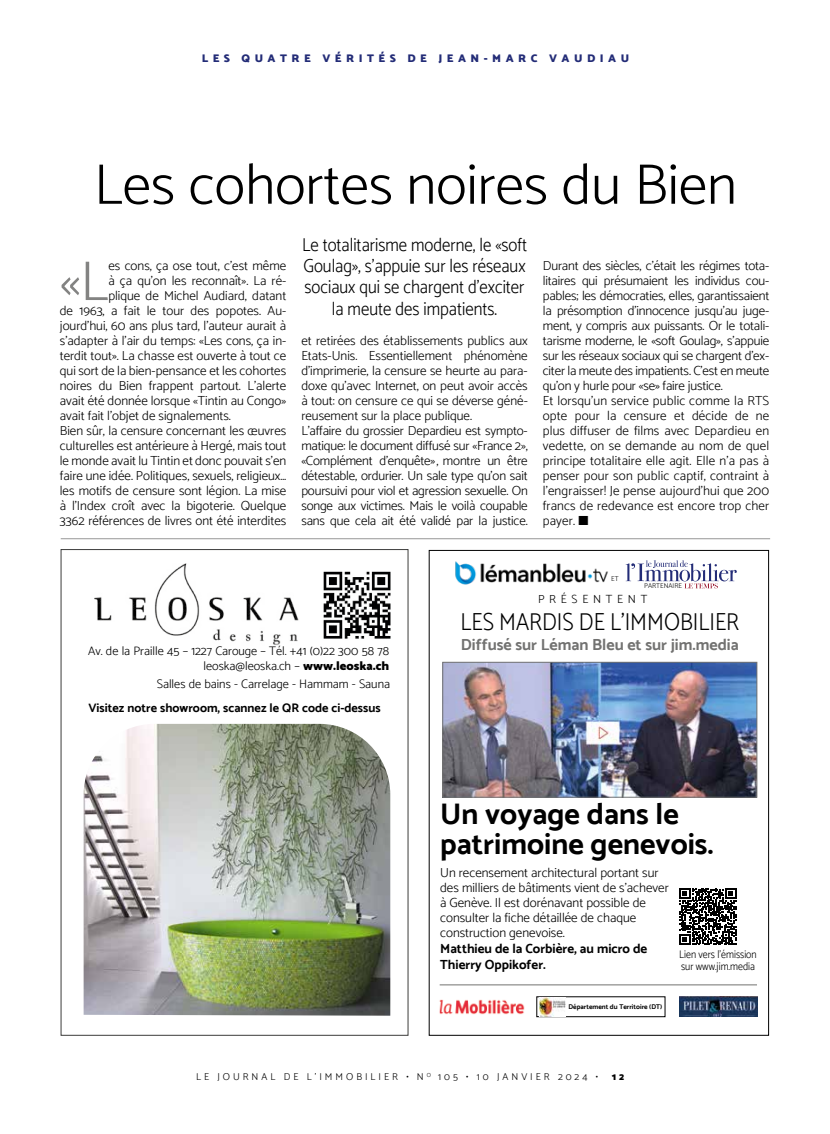
<style>
.page{position:relative;width:830px;height:1134px;background:#fff}
.page>*{position:absolute;margin:0;border:0;box-sizing:border-box;transform-origin:0 0}
.t1{font:300 57.5px "Catamaran";color:#000}
.t2{font:300 56.38px "Catamaran";color:#838382}
.t3{font:700 30px/30px "Catamaran";color:#000}
.t4{font:300 24.62px "Catamaran";color:#000;scale:.9 1}
.t5{font:300 18.75px/21.2px "Catamaran";color:#000;text-align:center;scale:.9 1}
.t6{font:700 16px "Catamaran";color:#727271}
.t7{font:700 13.25px/16.4px "Catamaran";color:#000}
.t8{font:300 13.12px/15px "Catamaran";color:#000}
.t9{font:300 12.38px/15.1px "Catamaran";color:#000;text-align:right}
.t10{font:700 12.38px "Catamaran";color:#000}
.t11{font:300 11.88px "Catamaran";letter-spacing:.4em;color:#000}
.t12{font:900 11.25px "Catamaran";letter-spacing:.4em;color:#232c77}
.t13{font:300 11.12px/12.4px "Catamaran";color:#000;scale:.9 1}
.t14{font:300 10px "Catamaran";letter-spacing:.3em;color:#000}
.t15{font:900 10px "Catamaran";color:#000}
.t16{font:300 7px "Catamaran";color:#000}
.t17{font:700 6.88px "Catamaran";color:#000}
.s1{font-weight:900}
</style>
<div class="page">
<hr style="left:61px;top:538px;width:708px;height:1px;background:#979696">
<img style="left:94px;top:563px;width:205px;height:82px">
<img style="left:84px;top:724px;width:306px;height:292px">
<img style="left:323px;top:571px;width:68px;height:68px">
<svg style="left:625px;top:560px;width:111px;height:28px"></svg>
<img style="left:455px;top:561px;width:153px;height:24px">
<hr style="left:439px;top:984px;width:317px;height:1px;background:#727271">
<img style="left:444px;top:664px;width:310px;height:131px">
<div style="left:442px;top:662px;width:314px;height:135px;border:1px solid #727271"></div>
<img style="left:439px;top:999px;width:86px;height:16px">
<div style="left:536px;top:997px;width:128px;height:20px;border:1px solid #000"></div>
<img style="left:539px;top:997px;width:26px;height:19px">
<img style="left:679px;top:996px;width:78px;height:21px">
<svg style="left:679px;top:888px;width:57px;height:57px"></svg>
<p class="t12" style="left:202px;top:51px;width:429px">LES QUATRE VÉRITÉS DE JEAN-MARC VAUDIAU</p>
<h1 class="t1" style="left:94px;top:150px;width:644px">Les cohortes noires du Bien</h1>
<h2 class="t2" style="left:60px;top:248px;width:50px">«L</h2>
<p class="t8" style="left:108px;top:258px;width:179px">es cons, ça ose tout, c’est même</p>
<p class="t8" style="left:108px;top:273px;width:179px">à ça qu’on les reconnaît». La ré-</p>
<p class="t8" style="left:108px;top:288px;width:179px">plique de Michel Audiard, datant</p>
<p class="t8" style="left:60px;top:303px;width:228px">de 1963, a fait le tour des popotes. Au-</p>
<p class="t8" style="left:60px;top:318px;width:228px">jourd’hui, 60 ans plus tard, l’auteur aurait à</p>
<p class="t8" style="left:60px;top:333px;width:228px">s’adapter à l’air du temps: «Les cons, ça in-</p>
<p class="t8" style="left:60px;top:348px;width:228px">terdit tout». La chasse est ouverte à tout ce</p>
<p class="t8" style="left:60px;top:363px;width:228px">qui sort de la bien-pensance et les cohortes</p>
<p class="t8" style="left:60px;top:378px;width:228px">noires du Bien frappent partout. L’alerte</p>
<p class="t8" style="left:60px;top:393px;width:228px">avait été donnée lorsque «Tintin au Congo»</p>
<p class="t8" style="left:60px;top:408px;width:172px">avait fait l’objet de signalements.</p>
<p class="t8" style="left:60px;top:423px;width:228px">Bien sûr, la censure concernant les œuvres</p>
<p class="t8" style="left:60px;top:438px;width:228px">culturelles est antérieure à Hergé, mais tout</p>
<p class="t8" style="left:60px;top:453px;width:228px">le monde avait lu Tintin et donc pouvait s’en</p>
<p class="t8" style="left:60px;top:468px;width:228px">faire une idée. Politiques, sexuels, religieux…</p>
<p class="t8" style="left:60px;top:483px;width:228px">les motifs de censure sont légion. La mise</p>
<p class="t8" style="left:60px;top:498px;width:228px">à l’Index croît avec la bigoterie. Quelque</p>
<p class="t8" style="left:60px;top:513px;width:228px">3362 références de livres ont été interdites</p>
<h3 class="t5" style="left:302px;top:234px;width:251px">Le totalitarisme moderne, le «soft<br>Goulag», s’appuie sur les réseaux sociaux qui se chargent d’exciter la meute des impatients.</h3>
<p class="t8" style="left:301px;top:333px;width:228px">et retirées des établissements publics aux Etats-Unis. Essentiellement phénomène d’imprimerie, la censure se heurte au para&shy;doxe qu’avec Internet, on peut avoir accès à tout: on censure ce qui se déverse géné&shy;reusement sur la place publique.<br>L’affaire du grossier Depardieu est sympto&shy;matique: le document diffusé sur «France 2», «Complément d’enquête», montre un être détestable, ordurier. Un sale type qu’on sait poursuivi pour viol et agression sexuelle. On songe aux victimes. Mais le voilà coupable sans que cela ait été validé par la justice.</p>
<p class="t8" style="left:542px;top:258px;width:228px">Durant des siècles, c’était les régimes tota&shy;litaires qui présumaient les individus cou&shy;pables; les démocraties, elles, garantissaient la présomption d’innocence jusqu’au juge&shy;ment, y compris aux puissants. Or le totali&shy;tarisme moderne, le «soft Goulag», s’appuie sur les réseaux sociaux qui se chargent d’ex&shy;citer la meute des impatients. C’est en meute qu’on y hurle pour «se» faire justice.<br>Et lorsqu’un service public comme la RTS opte pour la censure et décide de ne plus diffuser de films avec Depardieu en vedette, on se demande au nom de quel principe totalitaire elle agit. Elle n’a pas à penser pour son public captif, contraint à l’engraisser! Je pense aujourd’hui que 200 francs de redevance est encore trop cher payer. ■</p>
<p class="t9" style="left:88px;top:643px;width:302px">Av. de la Praille 45 – 1227 Carouge – Tél. +41 (0)22 300 58 78 leoska@leoska.ch – <span class="s1">www.leoska.ch</span></p>
<p class="t9" style="left:157px;top:676px;width:235px">Salles de bains - Carrelage - Hammam - Sauna</p>
<p class="t10" style="left:88px;top:700px;width:293px">Visitez notre showroom, scannez le QR code ci-dessus</p>
<p class="t16" style="left:611px;top:574px;width:9px">ET</p>
<p class="t11" style="left:537px;top:592px;width:111px">PRÉSENTENT</p>
<h3 class="t4" style="left:460px;top:608px;width:311px">LES MARDIS DE L’IMMOBILIER</h3>
<p class="t6" style="left:460px;top:635px;width:279px">Diffusé sur Léman Bleu et sur jim.media</p>
<p class="t16" style="left:644px;top:582px;width:39px">PARTENAIRE</p>
<h3 class="t3" style="left:440px;top:799px;width:275px">Un voyage dans le patrimoine genevois.</h3>
<p class="t8" style="left:440px;top:864px;width:230px">Un recensement architectural portant sur des milliers de bâtiments vient de s’achever à Genève. Il est dorénavant possible de consulter la fiche détaillée de chaque construction genevoise.</p>
<p class="t7" style="left:440px;top:940px;width:209px">Matthieu de la Corbière, au micro de<br>Thierry Oppikofer.</p>
<p class="t17" style="left:568px;top:1003px;width:95px">Département du Territoire (DT)</p>
<p class="t13" style="left:679px;top:948px;width:87px">Lien vers l’émission sur www.jim.media</p>
<p class="t14" style="left:196px;top:1071px;width:403px">LE JOURNAL DE L’IMMOBILIER • N <sup>O</sup> 105 • 10 JANVIER 2024 •</p>
<p class="t15" style="left:611px;top:1071px;width:14px">1 2</p>
</div>
